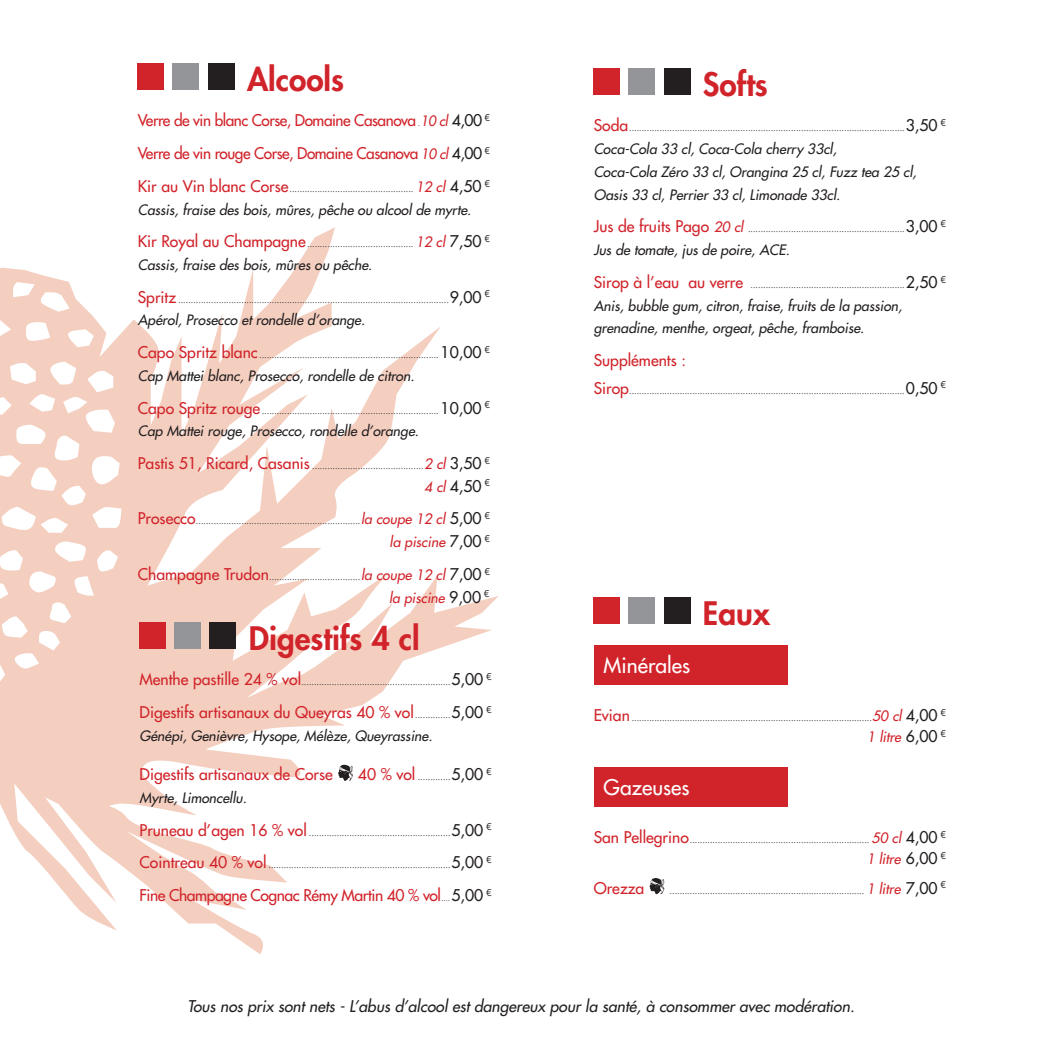
<style>
.page{position:relative;width:1042px;height:1042px;background:#fff}
.page>*{position:absolute;margin:0;border:0;box-sizing:border-box;transform-origin:0 0}
.t1{font:800 31.5px "Futura Std";color:#d1232a}
.t2{font:500 21px "Futura Std";color:#fff}
.t3{font:500 15.75px/32.7px "Futura Std";letter-spacing:-.03em;color:#d1232a}
.t4{font:500 15.75px "Futura Std";color:#d1232a}
.t5{font:italic 500 15.75px "Futura Std";color:#231f20}
.t6{font:500 15.75px "Futura Std";color:#231f20}
.t7{font:italic 500 14px/22.8px "Futura Std";color:#231f20}
.t8{font:italic 500 14px "Futura Std";color:#d1232a}
.t9{font:500 8.75px "Futura Std";color:#231f20}
.s1{font-size:8.75px;color:#5f5149}
.s2{font-style:italic;font-size:14px}
.s3{color:#231f20}
.s4{font-size:15.75px;color:#d1232a}
.s5{font-style:italic;font-size:14px;color:#d1232a}
.s6{font-size:15.75px}
.s7{font-style:normal;font-size:15.75px;color:#231f20}
.s8{font-size:8.75px;color:#231f20}
</style>
<div class="page">
<svg style="left:0;top:227px;width:499px;height:727px"></svg>
<div style="left:140px;top:623px;width:26px;height:26px;background:#d1232a"></div>
<div style="left:175px;top:623px;width:26px;height:26px;background:#939598"></div>
<div style="left:210px;top:623px;width:26px;height:26px;background:#231f20"></div>
<svg style="left:338px;top:764px;width:15px;height:22px"></svg>
<div style="left:594px;top:598px;width:26px;height:26px;background:#d1232a"></div>
<div style="left:629px;top:598px;width:26px;height:26px;background:#939598"></div>
<div style="left:664px;top:598px;width:26px;height:26px;background:#231f20"></div>
<div style="left:594px;top:645px;width:193px;height:40px;background:#d1232a"></div>
<div style="left:594px;top:767px;width:193px;height:40px;background:#d1232a"></div>
<svg style="left:649px;top:878px;width:15px;height:17px"></svg>
<div style="left:594px;top:69px;width:26px;height:26px;background:#d1232a"></div>
<div style="left:629px;top:69px;width:26px;height:26px;background:#939598"></div>
<div style="left:664px;top:69px;width:26px;height:26px;background:#231f20"></div>
<div style="left:138px;top:64px;width:26px;height:26px;background:#d1232a"></div>
<div style="left:173px;top:64px;width:26px;height:26px;background:#939598"></div>
<div style="left:208px;top:64px;width:26px;height:26px;background:#231f20"></div>
<h1 class="t1" style="left:247px;top:60px;width:99px">Alcools</h1>
<h3 class="t3" style="left:138px;top:104px;width:354px">Verre de vin blanc Corse, Domaine Casanova <span class="s1">.</span><span class="s2">10 cl</span> <span class="s3">4,00</span> <sup>€<br></sup>Verre de vin rouge Corse, Domaine Casanova <span class="s2">10 cl</span> <span class="s3">4,00</span> <sup>€</sup></h3>
<p class="t9" style="left:138px;top:183px;width:354px"><span class="s4">Kir au Vin blanc Corse</span>................................................. <span class="s5">12 cl</span> <span class="s6">4,50</span> <sup>€</sup></p>
<h3 class="t7" style="left:138px;top:198px;width:335px">Cassis, fraise des bois, mûres, pêche ou alcool de myrte.</h3>
<p class="t9" style="left:138px;top:238px;width:354px"><span class="s4">Kir Royal au Champagne</span> .......................................... <span class="s5">12 cl</span> <span class="s6">7,50</span> <sup>€</sup></p>
<h3 class="t7" style="left:138px;top:254px;width:236px">Cassis, fraise des bois, mûres ou pêche.</h3>
<p class="t9" style="left:138px;top:294px;width:354px"><span class="s4">Spritz</span> ...........................................................................................................<span class="s6">9,00</span> <sup>€</sup></p>
<h3 class="t7" style="left:138px;top:309px;width:229px">Apérol, Prosecco et rondelle d’orange.</h3>
<p class="t9" style="left:138px;top:349px;width:354px"><span class="s4">Capo Spritz blanc</span>....................................................................... <span class="s6">10,00</span> <sup>€</sup></p>
<h3 class="t7" style="left:138px;top:364px;width:278px">Cap Mattei blanc, Prosecco, rondelle de citron.</h3>
<p class="t9" style="left:138px;top:405px;width:354px"><span class="s4">Capo Spritz rouge</span> ...................................................................... <span class="s6">10,00</span> <sup>€</sup></p>
<h3 class="t7" style="left:138px;top:420px;width:283px">Cap Mattei rouge, Prosecco, rondelle d’orange.</h3>
<p class="t9" style="left:138px;top:460px;width:354px"><span class="s4">Pastis 51, Ricard, Casanis</span> ............................................<span class="s5">2 cl</span> <span class="s6">3,50</span> <sup>€</sup></p>
<h3 class="t6" style="left:424px;top:476px;width:67px"><span class="s5">4 cl</span> 4,50 <sup>€</sup></h3>
<p class="t9" style="left:138px;top:516px;width:354px"><span class="s4">Prosecco</span>.................................................................<span class="s5">la coupe 12 cl</span> <span class="s6">5,00</span> <sup>€</sup></p>
<h3 class="t8" style="left:390px;top:533px;width:102px">la piscine <span class="s7">7,00</span> <sup>€</sup></h3>
<p class="t9" style="left:138px;top:571px;width:354px"><span class="s4">Champagne Trudon</span>....................................<span class="s5">la coupe 12 cl</span> <span class="s6">7,00</span> <sup>€</sup></p>
<h3 class="t8" style="left:389px;top:589px;width:102px">la piscine <span class="s7">9,00</span> <sup>€</sup></h3>
<h1 class="t1" style="left:249px;top:618px;width:172px">Digestifs 4 cl</h1>
<p class="t9" style="left:140px;top:676px;width:354px"><span class="s4">Menthe pastille 24 % vol</span>...........................................................<span class="s6">5,00</span> <sup>€</sup></p>
<h3 class="t4" style="left:140px;top:702px;width:354px">Digestifs artisanaux du Queyras 40 % vol <span class="s8">..............</span><span class="s3">5,00</span> <sup>€</sup></h3>
<h3 class="t7" style="left:140px;top:724px;width:294px">Génépi, Genièvre, Hysope, Mélèze, Queyrassine.</h3>
<h3 class="t4" style="left:140px;top:764px;width:195px">Digestifs artisanaux de Corse</h3>
<p class="t9" style="left:358px;top:771px;width:135px"><span class="s4">40 % vol</span> .............<span class="s6">5,00</span> <sup>€</sup></p>
<h3 class="t7" style="left:140px;top:787px;width:109px">Myrte, Limoncellu.</h3>
<p class="t9" style="left:140px;top:827px;width:354px"><span class="s4">Pruneau d’agen 16 % vol</span> ........................................................<span class="s6">5,00</span> <sup>€</sup></p>
<p class="t9" style="left:140px;top:859px;width:354px"><span class="s4">Cointreau 40 % vol</span> ........................................................................<span class="s6">5,00</span> <sup>€</sup></p>
<h3 class="t3" style="left:140px;top:879px;width:354px">Fine Champagne Cognac Rémy Martin 40 % vol<span class="s1">....</span> <span class="s3">5,00</span> <sup>€</sup></h3>
<h1 class="t1" style="left:703px;top:65px;width:66px">Softs</h1>
<p class="t9" style="left:594px;top:123px;width:354px"><span class="s4">Soda</span>.............................................................................................................<span class="s6">3,50</span> <sup>€</sup></p>
<h3 class="t7" style="left:594px;top:138px;width:324px">Coca-Cola 33 cl, Coca-Cola cherry 33cl,<br>Coca-Cola Zéro 33 cl, Orangina 25 cl, Fuzz tea 25 cl,<br>Oasis 33 cl, Perrier 33 cl, Limonade 33cl.</h3>
<p class="t9" style="left:594px;top:224px;width:354px"><span class="s4">Jus de fruits Pago</span> <span class="s5">20 cl</span> ..............................................................<span class="s6">3,00</span> <sup>€</sup></p>
<h3 class="t7" style="left:594px;top:239px;width:198px">Jus de tomate, jus de poire, ACE.</h3>
<p class="t9" style="left:594px;top:279px;width:354px"><span class="s4">Sirop à l’eau au verre</span> .............................................................<span class="s6">2,50</span> <sup>€</sup></p>
<h3 class="t7" style="left:594px;top:294px;width:310px">Anis, bubble gum, citron, fraise, fruits de la passion, grenadine, menthe, orgeat, pêche, framboise.</h3>
<h3 class="t4" style="left:594px;top:350px;width:94px">Suppléments :</h3>
<p class="t9" style="left:594px;top:385px;width:354px"><span class="s4">Sirop</span>.............................................................................................................<span class="s6">0,50</span> <sup>€</sup></p>
<h1 class="t1" style="left:703px;top:593px;width:69px">Eaux</h1>
<h2 class="t2" style="left:604px;top:652px;width:88px">Minérales</h2>
<p class="t9" style="left:594px;top:712px;width:354px"><span class="s4">Evian</span> ...............................................................................................<span class="s5">50 cl</span> <span class="s6">4,00</span> <sup>€</sup></p>
<h3 class="t8" style="left:867px;top:728px;width:80px">1 litre <span class="s7">6,00</span> <sup>€</sup></h3>
<h2 class="t2" style="left:604px;top:774px;width:87px">Gazeuses</h2>
<p class="t9" style="left:594px;top:834px;width:354px"><span class="s4">San Pellegrino</span>....................................................................... <span class="s5">50 cl</span> <span class="s6">4,00</span> <sup>€</sup></p>
<h3 class="t8" style="left:866px;top:850px;width:81px">1 litre <span class="s7">6,00</span> <sup>€</sup></h3>
<h3 class="t3" style="left:594px;top:871px;width:52px">Orezza</h3>
<p class="t9" style="left:669px;top:885px;width:278px">............................................................................. <span class="s5">1 litre</span> <span class="s6">7,00</span> <sup>€</sup></p>
<h3 class="t5" style="left:187px;top:996px;width:668px">Tous nos prix sont nets - L’abus d’alcool est dangereux pour la santé, à consommer avec modération.</h3>
</div>
